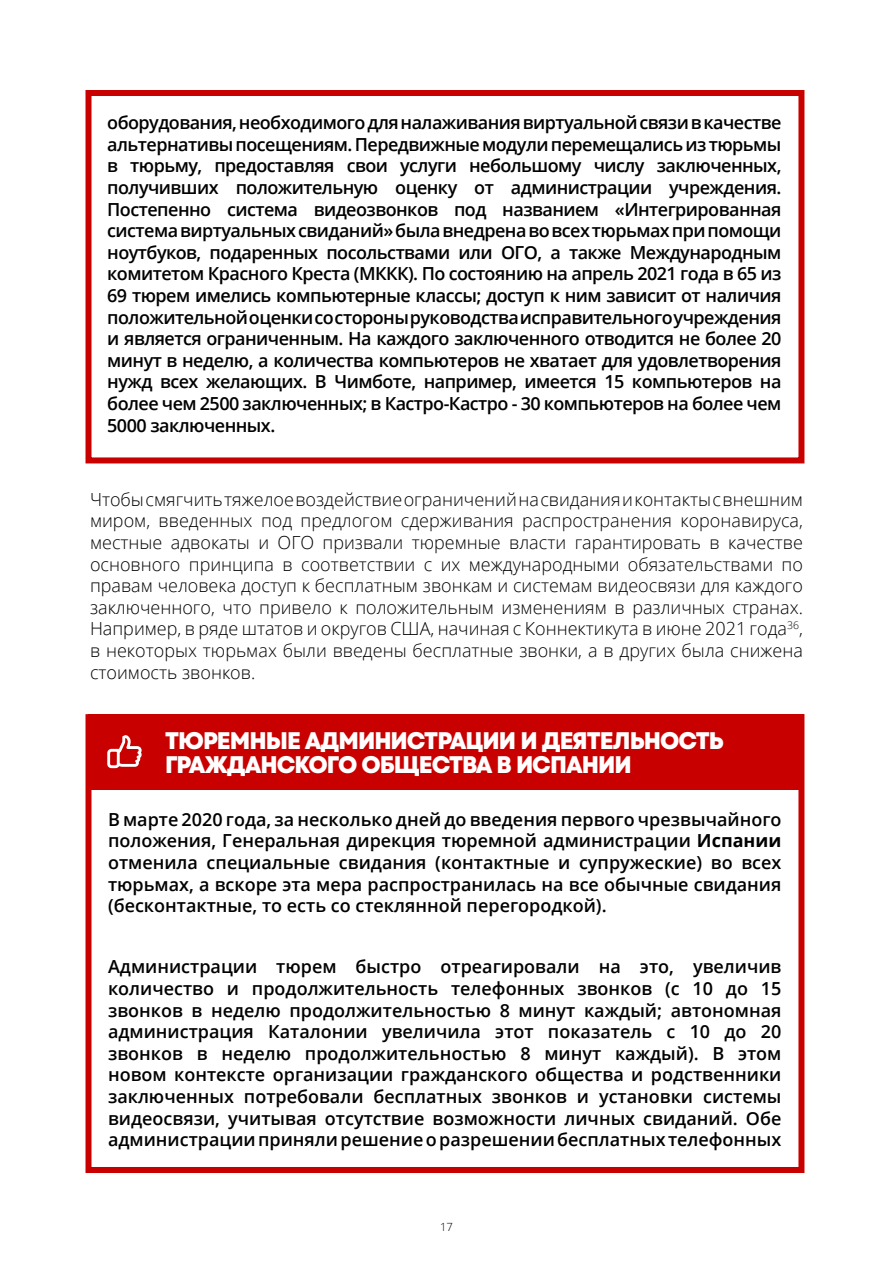
<style>
.page{position:relative;width:893px;height:1263px;background:#fff}
.page>*{position:absolute;margin:0;border:0;box-sizing:border-box;transform-origin:0 0}
.t1{font:800 24px/24px "Code Next";letter-spacing:-.04em;color:#fff}
.t2{font:600 18px/21.6px "Open Sans";color:#000;text-align:justify}
.t3{font:300 18px/21.6px "Open Sans";color:#000;text-align:justify}
.t4{font:300 11.25px "Open Sans";color:#000}
.s1{font-weight:700}
</style>
<div class="page">
<div style="left:88px;top:714px;width:716px;height:75px;background:#c80000"></div>
<div style="left:86px;top:714px;width:718px;height:459px;border:6px solid #c80000"></div>
<div style="left:86px;top:90px;width:718px;height:373px;border:6px solid #c80000"></div>
<svg style="left:107px;top:735px;width:35px;height:34px"></svg>
<p class="t2" style="left:107px;top:111px;width:676px">оборудования, необходимого для налаживания виртуальной связи в качестве альтернативы посещениям. Передвижные модули перемещались из тюрьмы в тюрьму, предоставляя свои услуги небольшому числу заключенных, получивших положительную оценку от администрации учреждения.<br>Постепенно система видеозвонков под названием «Интегрированная система виртуальных свиданий» была внедрена во всех тюрьмах при помощи ноутбуков, подаренных посольствами или ОГО, а также Международным комитетом Красного Креста (МККК). По состоянию на апрель 2021 года в 65 из 69 тюрем имелись компьютерные классы; доступ к ним зависит от наличия положительной оценки со стороны руководства исправительного учреждения и является ограниченным. На каждого заключенного отводится не более 20 минут в неделю, а количества компьютеров не хватает для удовлетворения нужд всех желающих. В Чимботе, например, имеется 15 компьютеров на более чем 2500 заключенных; в Кастро-Кастро - 30 компьютеров на более чем 5000 заключенных.</p>
<p class="t3" style="left:90px;top:488px;width:714px">Чтобы смягчить тяжелое воздействие ограничений на свидания и контакты с внешним миром, введенных под предлогом сдерживания распространения коронавируса, местные адвокаты и ОГО призвали тюремные власти гарантировать в качестве основного принципа в соответствии с их международными обязательствами по правам человека доступ к бесплатным звонкам и системам видеосвязи для каждого заключенного, что привело к положительным изменениям в различных странах.<br>Например, в ряде штатов и округов США, начиная с Коннектикута в июне 2021 года<sup>36</sup>, в некоторых тюрьмах были введены бесплатные звонки, а в других была снижена стоимость звонков.</p>
<h1 class="t1" style="left:165px;top:729px;width:560px">ТЮРЕМНЫЕ АДМИНИСТРАЦИИ И ДЕЯТЕЛЬНОСТЬ<br>ГРАЖДАНСКОГО ОБЩЕСТВА В ИСПАНИИ</h1>
<p class="t2" style="left:108px;top:808px;width:675px">В марте 2020 года, за несколько дней до введения первого чрезвычайного положения, Генеральная дирекция тюремной администрации <span class="s1">Испании </span>отменила специальные свидания (контактные и супружеские) во всех тюрьмах, а вскоре эта мера распространилась на все обычные свидания (бесконтактные, то есть со стеклянной перегородкой).</p>
<p class="t2" style="left:108px;top:955px;width:675px">Администрации тюрем быстро отреагировали на это, увеличив количество и продолжительность телефонных звонков (с 10 до 15 звонков в неделю продолжительностью 8 минут каждый; автономная администрация Каталонии увеличила этот показатель с 10 до 20 звонков в неделю продолжительностью 8 минут каждый). В этом новом контексте организации гражданского общества и родственники заключенных потребовали бесплатных звонков и установки системы видеосвязи, учитывая отсутствие возможности личных свиданий. Обе администрации приняли решение о разрешении бесплатных телефонных</p>
<p class="t4" style="left:440px;top:1219px;width:14px">17</p>
</div>
